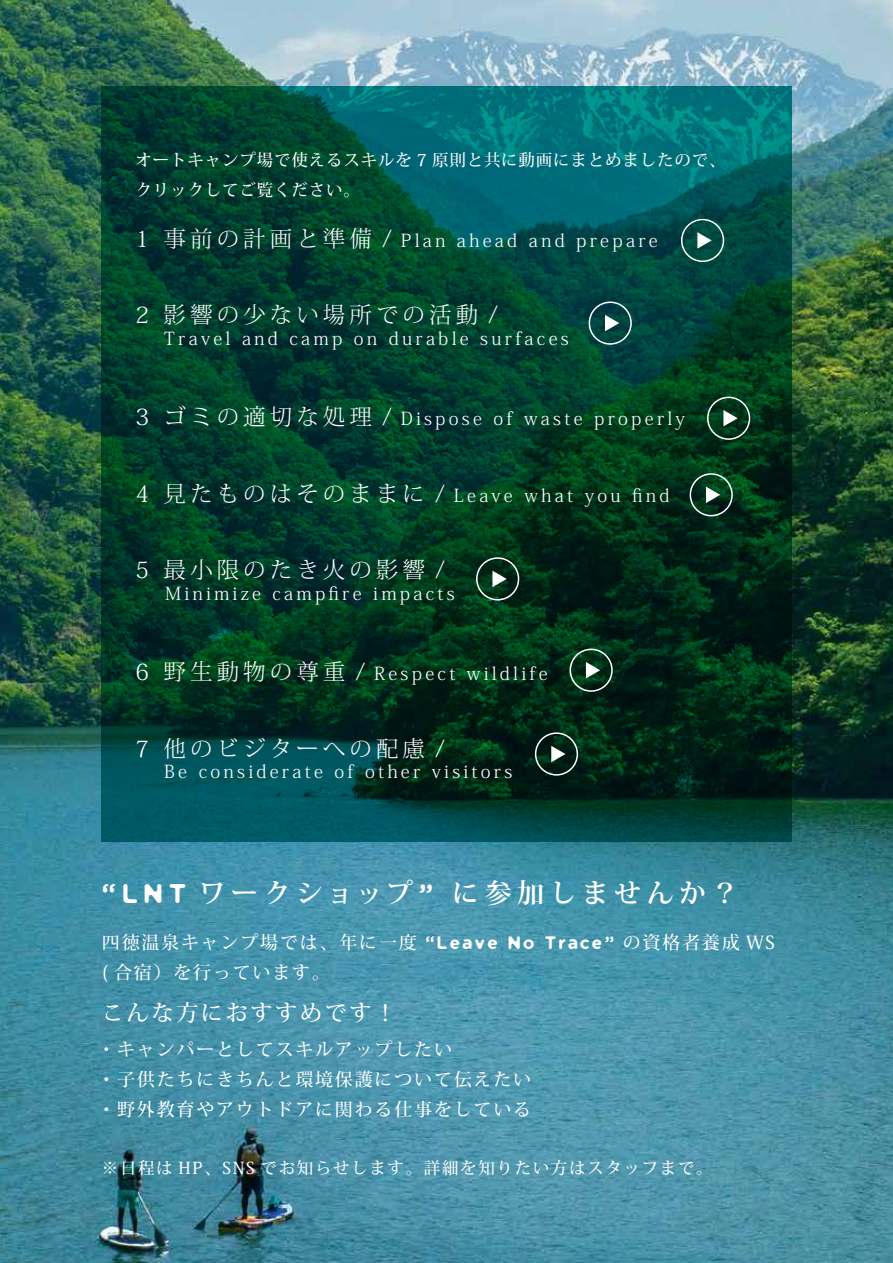
<style>
.page{position:relative;width:893px;height:1263px;background:#fff}
.page>*{position:absolute;margin:0;border:0;box-sizing:border-box;transform-origin:0 0}
.t1{font:700 27px "Koz Min Pr 6 N";letter-spacing:.2em;color:#fff}
.t2{font:300 22.5px "Koz Min Pr 6 N";letter-spacing:.18em;color:#fff}
.t3{font:500 22.5px "Koz Min Pr 6 N";letter-spacing:.1em;color:#fff}
.t4{font:300 18px "Koz Min Pr 6 N";letter-spacing:.18em;color:#fff}
.t5{font:500 18px/30px "Koz Min Pr 6 N";letter-spacing:.1em;color:#fff}
.t6{font:500 16.5px/30px "Koz Min Pr 6 N";letter-spacing:.05em;color:#fff}
.t7{font:500 16.5px "Koz Min Pr 6 N";letter-spacing:.1em;color:#fff}
.s1{font-size:22.5px}
.s2{font-family:"font 000000002 a 87731 a";font-weight:400}
</style>
<div class="page">
<img style="left:0;top:0;width:893px;height:1263px">
<svg style="left:101px;top:87px;width:690px;height:755px;background:#003f32"></svg>
<div style="left:569px;top:649px;width:44px;height:43px;border:2px solid #fff;border-radius:50%"></div>
<svg style="left:586px;top:662px;width:14px;height:16px"></svg>
<div style="left:535px;top:732px;width:43px;height:44px;border:2px solid #fff;border-radius:50%"></div>
<svg style="left:551px;top:746px;width:14px;height:16px"></svg>
<div style="left:476px;top:557px;width:43px;height:43px;border:2px solid #fff;border-radius:50%"></div>
<svg style="left:492px;top:571px;width:15px;height:16px"></svg>
<div style="left:690px;top:473px;width:43px;height:43px;border:2px solid #fff;border-radius:50%"></div>
<svg style="left:706px;top:487px;width:14px;height:16px"></svg>
<div style="left:681px;top:219px;width:43px;height:43px;border:2px solid #fff;border-radius:50%"></div>
<svg style="left:697px;top:232px;width:15px;height:17px"></svg>
<div style="left:589px;top:301px;width:43px;height:44px;border:2px solid #fff;border-radius:50%"></div>
<svg style="left:605px;top:315px;width:14px;height:16px"></svg>
<div style="left:707px;top:397px;width:43px;height:43px;border:2px solid #fff;border-radius:50%"></div>
<svg style="left:723px;top:410px;width:15px;height:16px"></svg>
<p class="t6" style="left:135px;top:146px;width:592px">オートキャンプ場で使えるスキルを 7 原則と共に動画にまとめましたので、クリックしてご覧ください。</p>
<p class="t4" style="left:135px;top:230px;width:524px"><span class="s1">1 事前の計画と準備 /</span> Plan ahead and prepare</p>
<p class="t2" style="left:135px;top:302px;width:364px">2 影響の少ない場所での活動 /</p>
<p class="t4" style="left:164px;top:328px;width:406px">Travel and camp on durable surfaces</p>
<p class="t4" style="left:135px;top:408px;width:551px"><span class="s1">3 ゴミの適切な処理 /</span> Dispose of waste properly</p>
<p class="t4" style="left:135px;top:485px;width:536px"><span class="s1">4 見たものはそのままに /</span> Leave what you find</p>
<p class="t2" style="left:135px;top:557px;width:311px">5 最小限のたき火の影響 /</p>
<p class="t4" style="left:165px;top:583px;width:291px">Minimize campfire impacts</p>
<p class="t4" style="left:135px;top:663px;width:414px"><span class="s1">6 野生動物の尊重 /</span> Respect wildlife</p>
<p class="t2" style="left:135px;top:736px;width:311px">7 他のビジターへの配慮 /</p>
<p class="t4" style="left:164px;top:762px;width:350px">Be considerate of other visitors</p>
<h1 class="t1" style="left:102px;top:877px;width:638px"><span class="s2">“LNT</span> ワークショップ<span class="s2">”</span> に参加しませんか？</h1>
<p class="t5" style="left:102px;top:928px;width:675px">四徳温泉キャンプ場では、年に一度 <span class="s2">“Lêävê Nö Träcê”</span> の資格者養成 WS ( 合宿）を行っています。</p>
<p class="t3" style="left:102px;top:1000px;width:296px">こんな方におすすめです！</p>
<p class="t5" style="left:97px;top:1034px;width:435px">・キャンパーとしてスキルアップしたい<br>・子供たちにきちんと環境保護について伝えたい・野外教育やアウトドアに関わる仕事をしている</p>
<p class="t7" style="left:102px;top:1159px;width:612px">※日程は HP、SNS でお知らせします。詳細を知りたい方はスタッフまで。</p>
</div>
